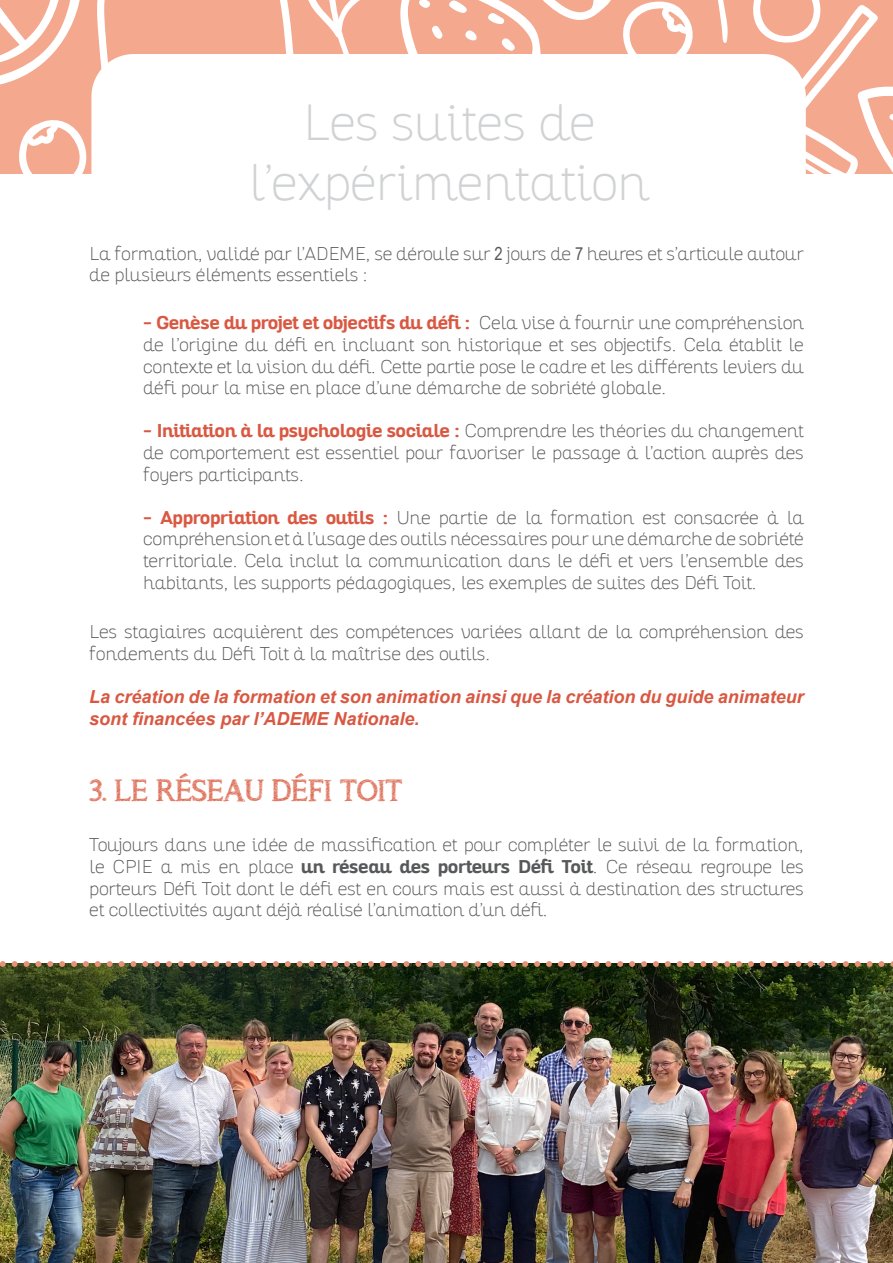
<style>
.page{position:relative;width:893px;height:1263px;background:#fff}
.page>*{position:absolute;margin:0;border:0;box-sizing:border-box;transform-origin:0 0}
.t1{font:100 49.5px/59.4px "Altair";color:#d1d2d4;text-align:center}
.t2{font:30px "asongforjennifer";color:#dd6c53}
.t3{font:100 18px/21.6px "Altair";color:#57585a;text-align:justify}
.t4{font:italic 700 18px/21.6px "Arial";color:#d95842}
.s1{font-family:"Arial Narrow";font-weight:400}
.s2{font-weight:700;color:#d95842}
.s3{font-weight:700}
</style>
<div class="page">
<svg style="left:883px;top:0;width:10px;height:37px"></svg>
<svg style="left:878px;top:78px;width:15px;height:96px"></svg>
<svg style="left:751px;top:0;width:75px;height:4px"></svg>
<svg style="left:0;top:0;width:735px;height:174px;background:#f5b5a0"></svg>
<svg style="left:563px;top:4px;width:315px;height:170px;fill:#f4a88e"></svg>
<div style="left:91px;top:54px;width:715px;height:1155px;background:#fff;border-radius:43px"></div>
<img style="left:0;top:967px;width:893px;height:296px">
<svg style="left:0;top:961px;width:893px;height:6px"></svg>
<p class="t1" style="left:248px;top:94px;width:402px">Les suites de l’expérimentation</p>
<p class="t3" style="left:89px;top:243px;width:716px">La formation, validé par l’ADEME, se déroule sur <span class="s1">2</span> jours de <span class="s1">7</span> heures et s’articule autour de plusieurs éléments essentiels :</p>
<p class="t3" style="left:143px;top:312px;width:662px"><span class="s2">- Genèse du projet et objectifs du défi :</span> Cela vise à fournir une compréhension de l’origine du défi en incluant son historique et ses objectifs. Cela établit le contexte et la vision du défi. Cette partie pose le cadre et les différents leviers du défi pour la mise en place d’une démarche de sobriété globale.</p>
<p class="t3" style="left:143px;top:420px;width:662px"><span class="s2">- Initiation à la psychologie sociale :</span> Comprendre les théories du changement de comportement est essentiel pour favoriser le passage à l’action auprès des foyers participants.</p>
<p class="t3" style="left:143px;top:507px;width:662px"><span class="s2">- Appropriation des outils :</span> Une partie de la formation est consacrée à la compréhension et à l’usage des outils nécessaires pour une démarche de sobriété territoriale. Cela inclut la communication dans le défi et vers l’ensemble des habitants, les supports pédagogiques, les exemples de suites des Défi Toit.</p>
<p class="t3" style="left:89px;top:621px;width:716px">Les stagiaires acquièrent des compétences variées allant de la compréhension des fondements du Défi Toit à la maîtrise des outils.</p>
<p class="t4" style="left:89px;top:687px;width:716px">La création de la formation et son animation ainsi que la création du guide animateur sont financées par l’ADEME Nationale.</p>
<p class="t2" style="left:89px;top:772px;width:314px">3. LE RÉSEAU DÉFI TOIT</p>
<p class="t3" style="left:89px;top:835px;width:716px">Toujours dans une idée de massification et pour compléter le suivi de la formation, le CPIE a mis en place <span class="s3">un réseau des porteurs Défi Toit</span>. Ce réseau regroupe les porteurs Défi Toit dont le défi est en cours mais est aussi à destination des structures et collectivités ayant déjà réalisé l’animation d’un défi.</p>
</div>
